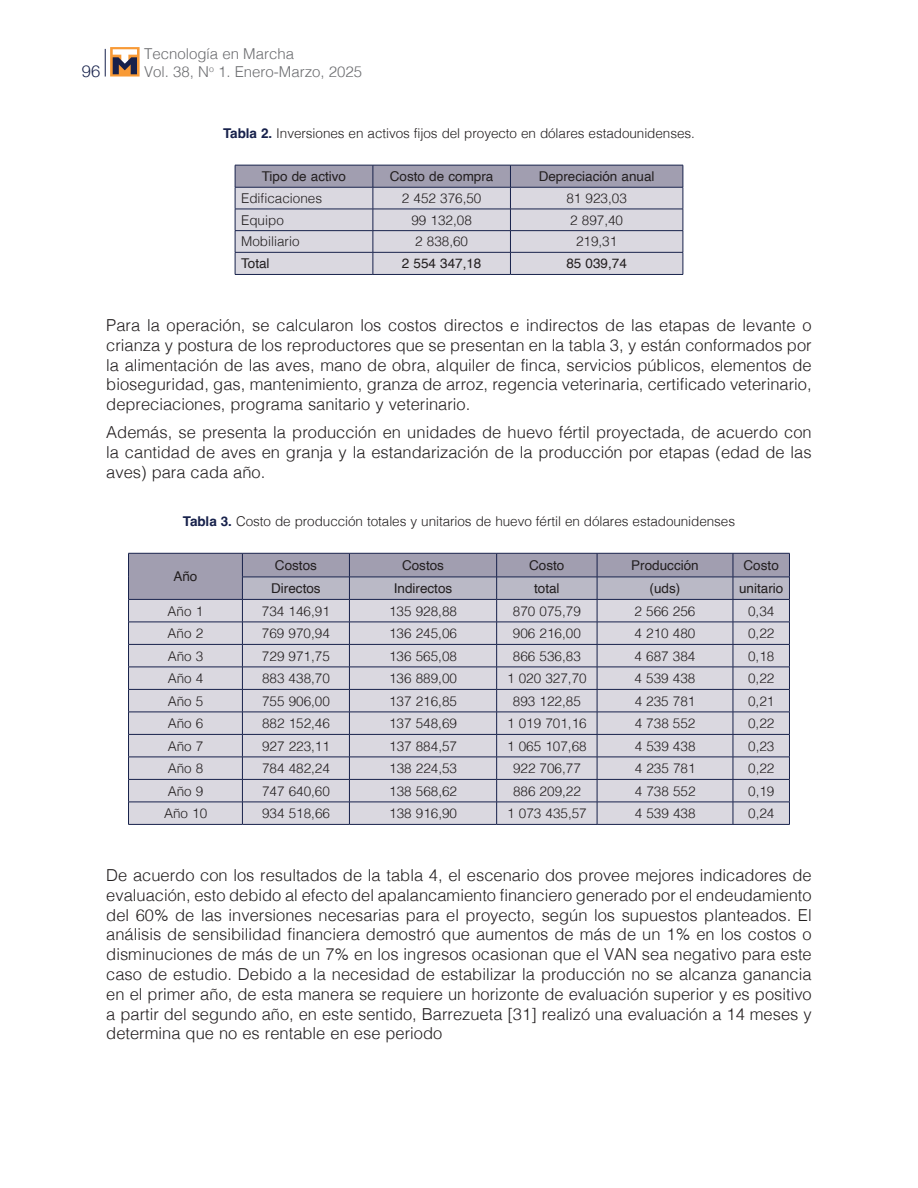
<style>
.page{position:relative;width:918px;height:1188px;background:#fff}
.page>*{position:absolute;margin:0;border:0;box-sizing:border-box;transform-origin:0 0}
.t1{font:300 16.5px/19.8px "Helvetica";color:#231f20;text-align:justify}
.t2{font:300 16.5px "Helvetica Neue";color:#17214b}
.t3{font:300 15px/18px "Helvetica";color:#6c6d70}
.t4{font:300 13.5px "Helvetica";color:#231f20}
.t5{font:13.5px "Helvetica";color:#231f20}
.s1{font-weight:700;color:#17214b}
</style>
<div class="page">
<svg style="left:105px;top:49px;width:1px;height:28px"></svg>
<svg style="left:110px;top:47px;width:30px;height:30px"></svg>
<svg style="left:113px;top:49px;width:24px;height:25px"></svg>
<hr style="left:235px;top:274px;width:138px;height:1px;background:#17214b">
<hr style="left:373px;top:274px;width:137px;height:1px;background:#17214b">
<hr style="left:510px;top:274px;width:173px;height:1px;background:#17214b">
<svg style="left:235px;top:165px;width:449px;height:109px"></svg>
<hr style="left:235px;top:187px;width:138px;height:1px;background:#17214b">
<hr style="left:373px;top:187px;width:137px;height:1px;background:#17214b">
<hr style="left:510px;top:187px;width:173px;height:1px;background:#17214b">
<hr style="left:128px;top:824px;width:114px;height:1px;background:#17214b">
<hr style="left:242px;top:824px;width:107px;height:1px;background:#17214b">
<hr style="left:349px;top:824px;width:148px;height:1px;background:#17214b">
<hr style="left:497px;top:824px;width:100px;height:1px;background:#17214b">
<hr style="left:597px;top:824px;width:136px;height:1px;background:#17214b">
<hr style="left:733px;top:824px;width:57px;height:1px;background:#17214b">
<svg style="left:128px;top:553px;width:662px;height:271px"></svg>
<hr style="left:128px;top:599px;width:114px;height:1px;background:#17214b">
<hr style="left:242px;top:599px;width:107px;height:1px;background:#17214b">
<hr style="left:349px;top:599px;width:148px;height:1px;background:#17214b">
<hr style="left:497px;top:599px;width:100px;height:1px;background:#17214b">
<hr style="left:597px;top:599px;width:136px;height:1px;background:#17214b">
<hr style="left:733px;top:599px;width:57px;height:1px;background:#17214b">
<p class="t2" style="left:82px;top:57px;width:20px">96</p>
<p class="t3" style="left:144px;top:43px;width:220px">Tecnología en Marcha<br>Vol. 38, N<sup>o</sup> 1. Enero-Marzo, 2025</p>
<p class="t4" style="left:223px;top:121px;width:473px"><span class="s1">Tabla 2.</span> Inversiones en activos fijos del proyecto en dólares estadounidenses.</p>
<p class="t5" style="left:262px;top:166px;width:86px">Tipo de activo</p>
<p class="t5" style="left:390px;top:166px;width:105px">Costo de compra</p>
<p class="t5" style="left:539px;top:166px;width:117px">Depreciación anual</p>
<p class="t4" style="left:241px;top:187px;width:83px">Edificaciones</p>
<p class="t4" style="left:402px;top:187px;width:81px">2 452 376,50</p>
<p class="t4" style="left:566px;top:187px;width:62px">81 923,03</p>
<p class="t4" style="left:241px;top:208px;width:44px">Equipo</p>
<p class="t4" style="left:411px;top:208px;width:62px">99 132,08</p>
<p class="t4" style="left:570px;top:208px;width:54px">2 897,40</p>
<p class="t4" style="left:241px;top:230px;width:60px">Mobiliario</p>
<p class="t4" style="left:415px;top:230px;width:54px">2 838,60</p>
<p class="t4" style="left:576px;top:230px;width:43px">219,31</p>
<p class="t5" style="left:241px;top:253px;width:30px">Total</p>
<p class="t5" style="left:402px;top:253px;width:81px">2 554 347,18</p>
<p class="t5" style="left:566px;top:253px;width:62px">85 039,74</p>
<p class="t1" style="left:106px;top:314px;width:707px">Para la operación, se calcularon los costos directos e indirectos de las etapas de levante o crianza y postura de los reproductores que se presentan en la tabla 3, y están conformados por la alimentación de las aves, mano de obra, alquiler de finca, servicios públicos, elementos de bioseguridad, gas, mantenimiento, granza de arroz, regencia veterinaria, certificado veterinario, depreciaciones, programa sanitario y veterinario.</p>
<p class="t1" style="left:106px;top:422px;width:707px">Además, se presenta la producción en unidades de huevo fértil proyectada, de acuerdo con la cantidad de aves en granja y la estandarización de la producción por etapas (edad de las aves) para cada año.</p>
<p class="t4" style="left:183px;top:510px;width:554px"><span class="s1">Tabla 3.</span> Costo de producción totales y unitarios de huevo fértil en dólares estadounidenses</p>
<p class="t5" style="left:173px;top:566px;width:26px">Año</p>
<p class="t5" style="left:275px;top:555px;width:44px">Costos</p>
<p class="t5" style="left:402px;top:555px;width:44px">Costos</p>
<p class="t5" style="left:529px;top:555px;width:37px">Costo</p>
<p class="t5" style="left:631px;top:555px;width:69px">Producción</p>
<p class="t5" style="left:744px;top:555px;width:37px">Costo</p>
<p class="t5" style="left:271px;top:578px;width:51px">Directos</p>
<p class="t5" style="left:394px;top:578px;width:60px">Indirectos</p>
<p class="t5" style="left:534px;top:578px;width:27px">total</p>
<p class="t5" style="left:650px;top:578px;width:32px">(uds)</p>
<p class="t5" style="left:739px;top:578px;width:46px">unitario</p>
<p class="t4" style="left:168px;top:599px;width:37px">Año 1</p>
<p class="t4" style="left:262px;top:599px;width:69px">734 146,91</p>
<p class="t4" style="left:389px;top:599px;width:69px">135 928,88</p>
<p class="t4" style="left:513px;top:599px;width:69px">870 075,79</p>
<p class="t4" style="left:635px;top:599px;width:62px">2 566 256</p>
<p class="t4" style="left:748px;top:599px;width:28px">0,34</p>
<p class="t4" style="left:168px;top:622px;width:37px">Año 2</p>
<p class="t4" style="left:262px;top:622px;width:69px">769 970,94</p>
<p class="t4" style="left:389px;top:622px;width:69px">136 245,06</p>
<p class="t4" style="left:513px;top:622px;width:69px">906 216,00</p>
<p class="t4" style="left:635px;top:622px;width:62px">4 210 480</p>
<p class="t4" style="left:748px;top:622px;width:28px">0,22</p>
<p class="t4" style="left:168px;top:644px;width:37px">Año 3</p>
<p class="t4" style="left:262px;top:644px;width:69px">729 971,75</p>
<p class="t4" style="left:389px;top:644px;width:69px">136 565,08</p>
<p class="t4" style="left:513px;top:644px;width:69px">866 536,83</p>
<p class="t4" style="left:635px;top:644px;width:62px">4 687 384</p>
<p class="t4" style="left:748px;top:644px;width:28px">0,18</p>
<p class="t4" style="left:168px;top:667px;width:37px">Año 4</p>
<p class="t4" style="left:262px;top:667px;width:69px">883 438,70</p>
<p class="t4" style="left:389px;top:667px;width:69px">136 889,00</p>
<p class="t4" style="left:507px;top:667px;width:81px">1 020 327,70</p>
<p class="t4" style="left:635px;top:667px;width:62px">4 539 438</p>
<p class="t4" style="left:748px;top:667px;width:28px">0,22</p>
<p class="t4" style="left:168px;top:689px;width:37px">Año 5</p>
<p class="t4" style="left:262px;top:689px;width:69px">755 906,00</p>
<p class="t4" style="left:389px;top:689px;width:69px">137 216,85</p>
<p class="t4" style="left:513px;top:689px;width:69px">893 122,85</p>
<p class="t4" style="left:635px;top:689px;width:62px">4 235 781</p>
<p class="t4" style="left:748px;top:689px;width:28px">0,21</p>
<p class="t4" style="left:168px;top:712px;width:37px">Año 6</p>
<p class="t4" style="left:262px;top:712px;width:69px">882 152,46</p>
<p class="t4" style="left:389px;top:712px;width:69px">137 548,69</p>
<p class="t4" style="left:507px;top:712px;width:81px">1 019 701,16</p>
<p class="t4" style="left:635px;top:712px;width:62px">4 738 552</p>
<p class="t4" style="left:748px;top:712px;width:28px">0,22</p>
<p class="t4" style="left:168px;top:734px;width:37px">Año 7</p>
<p class="t4" style="left:262px;top:734px;width:69px">927 223,11</p>
<p class="t4" style="left:389px;top:734px;width:69px">137 884,57</p>
<p class="t4" style="left:507px;top:734px;width:81px">1 065 107,68</p>
<p class="t4" style="left:635px;top:734px;width:62px">4 539 438</p>
<p class="t4" style="left:748px;top:734px;width:28px">0,23</p>
<p class="t4" style="left:168px;top:757px;width:37px">Año 8</p>
<p class="t4" style="left:262px;top:757px;width:69px">784 482,24</p>
<p class="t4" style="left:389px;top:757px;width:69px">138 224,53</p>
<p class="t4" style="left:513px;top:757px;width:69px">922 706,77</p>
<p class="t4" style="left:635px;top:757px;width:62px">4 235 781</p>
<p class="t4" style="left:748px;top:757px;width:28px">0,22</p>
<p class="t4" style="left:168px;top:779px;width:37px">Año 9</p>
<p class="t4" style="left:262px;top:779px;width:69px">747 640,60</p>
<p class="t4" style="left:389px;top:779px;width:69px">138 568,62</p>
<p class="t4" style="left:513px;top:779px;width:69px">886 209,22</p>
<p class="t4" style="left:635px;top:779px;width:62px">4 738 552</p>
<p class="t4" style="left:748px;top:779px;width:28px">0,19</p>
<p class="t4" style="left:164px;top:802px;width:45px">Año 10</p>
<p class="t4" style="left:262px;top:802px;width:69px">934 518,66</p>
<p class="t4" style="left:389px;top:802px;width:69px">138 916,90</p>
<p class="t4" style="left:507px;top:802px;width:81px">1 073 435,57</p>
<p class="t4" style="left:635px;top:802px;width:62px">4 539 438</p>
<p class="t4" style="left:748px;top:802px;width:28px">0,24</p>
<p class="t1" style="left:106px;top:864px;width:707px">De acuerdo con los resultados de la tabla 4, el escenario dos provee mejores indicadores de evaluación, esto debido al efecto del apalancamiento financiero generado por el endeudamiento del 60% de las inversiones necesarias para el proyecto, según los supuestos planteados. El análisis de sensibilidad financiera demostró que aumentos de más de un 1% en los costos o disminuciones de más de un 7% en los ingresos ocasionan que el VAN sea negativo para este caso de estudio. Debido a la necesidad de estabilizar la producción no se alcanza ganancia en el primer año, de esta manera se requiere un horizonte de evaluación superior y es positivo a partir del segundo año, en este sentido, Barrezueta [31] realizó una evaluación a 14 meses y determina que no es rentable en ese periodo</p>
</div>
